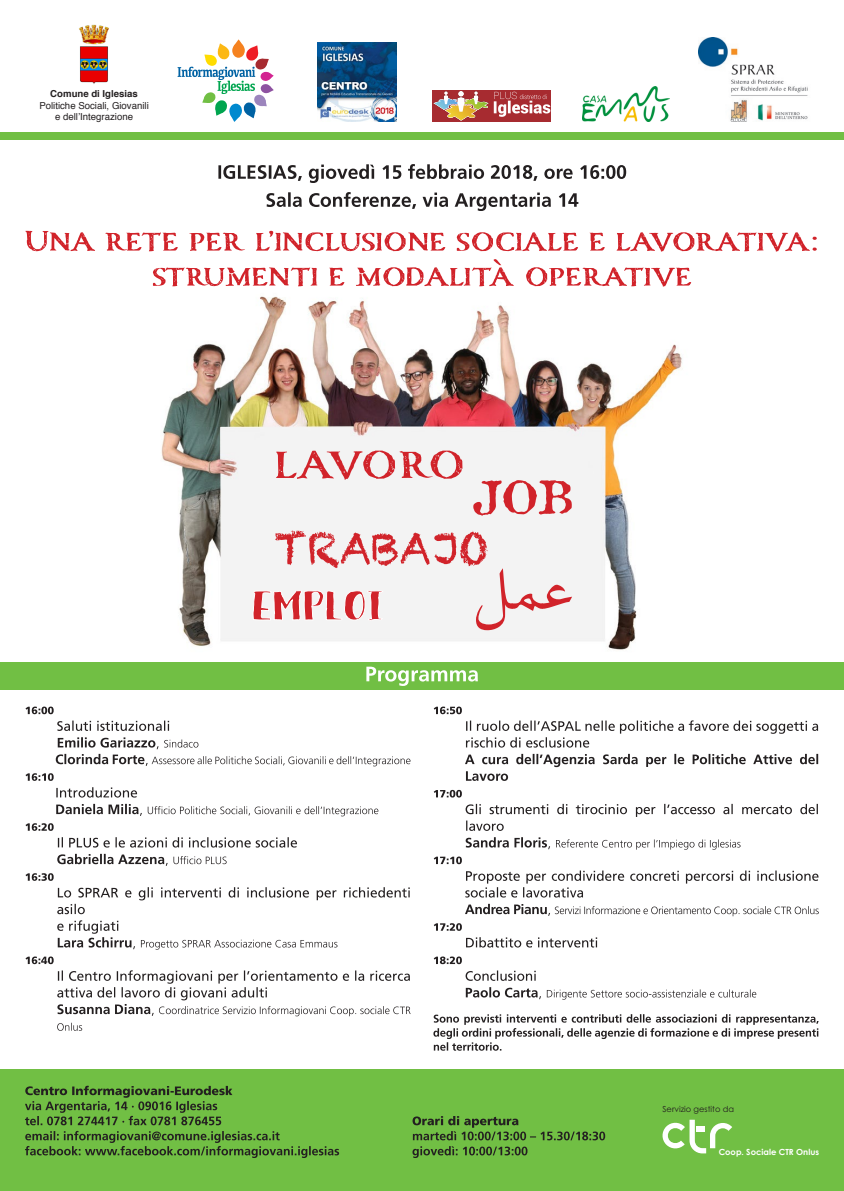
<style>
.page{position:relative;width:844px;height:1191px;background:#fff}
.page>*{position:absolute;margin:0;border:0;box-sizing:border-box;transform-origin:0 0}
.t1{font:9.62px "Helvetica";color:#231f20}
.t2{font:700 9.62px "Helvetica";color:#231f20}
.t3{font:700 8.4px "Century Gothic";color:#fff}
.t4{font:8.22px "Century Gothic";color:#231f20}
</style>
<div class="page">
<div style="left:0;top:662px;width:843px;height:28px;background:#71bf44"></div>
<img style="left:152px;top:284px;width:530px;height:366px">
<svg style="left:473px;top:480px;width:98px;height:35px"></svg>
<svg style="left:276px;top:450px;width:186px;height:29px"></svg>
<svg style="left:252px;top:530px;width:320px;height:102px"></svg>
<svg style="left:153px;top:259px;width:538px;height:27px"></svg>
<svg style="left:26px;top:231px;width:790px;height:20px"></svg>
<svg style="left:266px;top:192px;width:312px;height:19px"></svg>
<svg style="left:218px;top:164px;width:408px;height:19px"></svg>
<div style="left:0;top:132px;width:843px;height:8px;background:#71bf44"></div>
<div style="left:0;top:1069px;width:843px;height:122px;background:#71bf44"></div>
<svg style="left:412px;top:1146px;width:115px;height:12px"></svg>
<svg style="left:412px;top:1116px;width:193px;height:24px"></svg>
<svg style="left:25px;top:1085px;width:314px;height:73px"></svg>
<svg style="left:662px;top:1119px;width:70px;height:34px"></svg>
<svg style="left:177px;top:39px;width:96px;height:83px"></svg>
<img style="left:317px;top:43px;width:79px;height:79px">
<img style="left:698px;top:37px;width:110px;height:85px">
<img style="left:432px;top:90px;width:119px;height:32px">
<img style="left:582px;top:87px;width:87px;height:35px">
<img style="left:79px;top:25px;width:30px;height:59px">
<svg style="left:366px;top:666px;width:111px;height:20px"></svg>
<svg style="left:433px;top:1014px;width:385px;height:36px"></svg>
<svg style="left:465px;top:987px;width:291px;height:12px"></svg>
<svg style="left:465px;top:970px;width:70px;height:11px"></svg>
<svg style="left:433px;top:956px;width:29px;height:8px"></svg>
<svg style="left:466px;top:937px;width:131px;height:10px"></svg>
<svg style="left:434px;top:923px;width:28px;height:8px"></svg>
<svg style="left:465px;top:904px;width:353px;height:12px"></svg>
<svg style="left:465px;top:870px;width:353px;height:27px"></svg>
<svg style="left:433px;top:856px;width:29px;height:8px"></svg>
<svg style="left:465px;top:837px;width:275px;height:12px"></svg>
<svg style="left:465px;top:804px;width:352px;height:27px"></svg>
<svg style="left:433px;top:790px;width:29px;height:7px"></svg>
<svg style="left:465px;top:754px;width:353px;height:27px"></svg>
<svg style="left:466px;top:720px;width:351px;height:27px"></svg>
<svg style="left:433px;top:706px;width:29px;height:8px"></svg>
<svg style="left:57px;top:1022px;width:25px;height:8px"></svg>
<svg style="left:57px;top:970px;width:353px;height:46px"></svg>
<svg style="left:25px;top:956px;width:29px;height:8px"></svg>
<svg style="left:57px;top:920px;width:280px;height:29px"></svg>
<svg style="left:57px;top:887px;width:352px;height:27px"></svg>
<svg style="left:25px;top:873px;width:29px;height:8px"></svg>
<svg style="left:57px;top:854px;width:169px;height:12px"></svg>
<svg style="left:58px;top:837px;width:239px;height:10px"></svg>
<svg style="left:25px;top:823px;width:29px;height:8px"></svg>
<svg style="left:56px;top:804px;width:322px;height:12px"></svg>
<svg style="left:56px;top:787px;width:81px;height:10px"></svg>
<svg style="left:25px;top:773px;width:29px;height:8px"></svg>
<svg style="left:56px;top:737px;width:354px;height:29px"></svg>
<svg style="left:57px;top:720px;width:112px;height:11px"></svg>
<svg style="left:25px;top:706px;width:29px;height:8px"></svg>
<p class="t2" style="left:50px;top:86px;width:89px">Comune di Iglesias</p>
<p class="t1" style="left:39px;top:98px;width:111px">Politiche Sociali, Giovanili</p>
<p class="t1" style="left:55px;top:109px;width:79px">e dell’Integrazione</p>
<p class="t4" style="left:662px;top:1104px;width:73px">Servizio gestito da</p>
<p class="t3" style="left:718px;top:1146px;width:102px">Coop. Sociale CTR Onlus</p>
</div>
